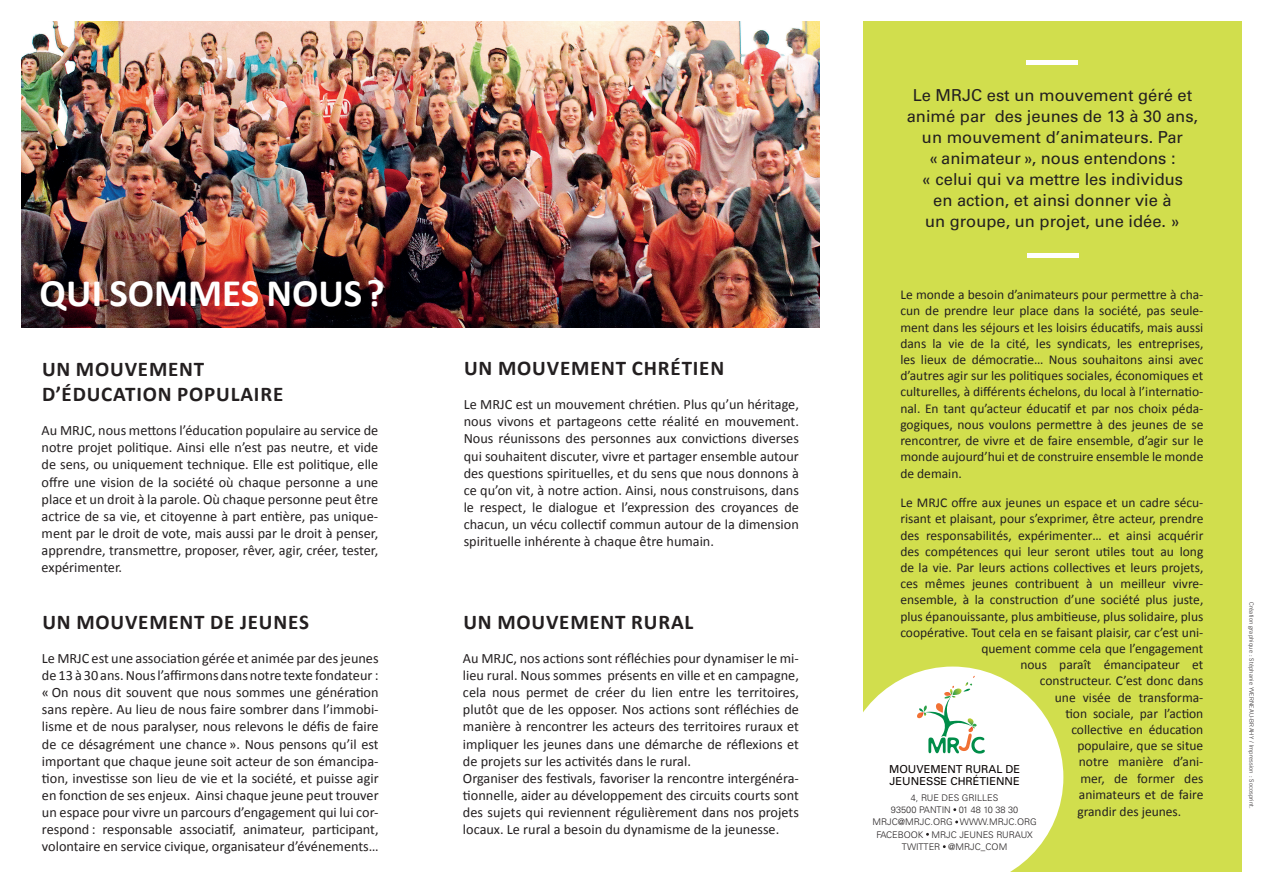
<style>
.page{position:relative;width:1263px;height:893px;background:#fff}
.page>*{position:absolute;margin:0;border:0;box-sizing:border-box;transform-origin:0 0}
.t1{font:700 39px "Calibri";color:#fff}
.t2{font:700 21px/25.2px "Calibri";letter-spacing:.04em;color:#231f20}
.t3{font:16.5px/21px "Univers LT Std";color:#231f20;text-align:center}
.t4{font:14.25px/17.1px "Calibri";color:#231f20;text-align:justify}
.t5{font:13.5px/16.2px "Calibri";color:#231f20;text-align:justify}
.t6{font:10.95px/11.9px "Univers LT Std";color:#080302}
.t7{font:300 9.15px/12.3px "Univers LT Std";color:#231f20}
.t8{font:300 6px "Trade Gothic LT";letter-spacing:.02em;color:#231f20}
</style>
<div class="page">
<img style="left:21px;top:21px;width:799px;height:306px">
<div style="left:863px;top:21px;width:379px;height:851px;background:#d1de4d"></div>
<div style="left:827px;top:803px;width:92px;height:69px;background:#fff"></div>
<div style="left:842px;top:666px;width:221px;height:222px;background:#fff;border-radius:50%"></div>
<svg style="left:917px;top:676px;width:68px;height:78px"></svg>
<hr style="left:1027px;top:61px;width:51px;height:4px;background:#fff">
<div style="left:1028px;top:253px;width:51px;height:5px;background:#fff"></div>
<h1 class="t1" style="left:40px;top:268px;width:346px">QUI SOMMES NOUS ?</h1>
<h2 class="t2" style="left:42px;top:356px;width:243px">UN MOUVEMENT<br>D’ÉDUCATION POPULAIRE</h2>
<p class="t4" style="left:42px;top:422px;width:338px">Au MRJC, nous mettons l’éducation populaire au service de notre projet politique. Ainsi elle n’est pas neutre, et vide de sens, ou uniquement technique. Elle est politique, elle offre une vision de la société où chaque personne a une place et un droit à la parole. Où chaque personne peut être actrice de sa vie, et citoyenne à part entière, pas unique&shy;ment par le droit de vote, mais aussi par le droit à penser, apprendre, transmettre, proposer, rêver, agir, créer, tester, expérimenter.</p>
<h2 class="t2" style="left:42px;top:609px;width:268px">UN MOUVEMENT DE JEUNES</h2>
<p class="t4" style="left:42px;top:650px;width:338px">Le MRJC est une association gérée et animée par des jeunes de 13 à 30 ans. Nous l’affirmons dans notre texte fondateur : « On nous dit souvent que nous sommes une génération sans repère. Au lieu de nous faire sombrer dans l’immobi&shy;lisme et de nous paralyser, nous relevons le défis de faire de ce désagrément une chance ». Nous pensons qu’il est important que chaque jeune soit acteur de son émancipa&shy;tion, investisse son lieu de vie et la société, et puisse agir en fonction de ses enjeux. Ainsi chaque jeune peut trouver un espace pour vivre un parcours d’engagement qui lui cor&shy;respond : responsable associatif, animateur, participant, volontaire en service civique, organisateur d’événements…</p>
<h2 class="t2" style="left:464px;top:355px;width:259px">UN MOUVEMENT CHRÉTIEN</h2>
<p class="t4" style="left:464px;top:396px;width:337px">Le MRJC est un mouvement chrétien. Plus qu’un héritage, nous vivons et partageons cette réalité en mouvement.<br>Nous réunissons des personnes aux convictions diverses qui souhaitent discuter, vivre et partager ensemble autour des questions spirituelles, et du sens que nous donnons à ce qu’on vit, à notre action. Ainsi, nous construisons, dans le respect, le dialogue et l’expression des croyances de chacun, un vécu collectif commun autour de la dimension spirituelle inhérente à chaque être humain.</p>
<h2 class="t2" style="left:463px;top:609px;width:232px">UN MOUVEMENT RURAL</h2>
<p class="t4" style="left:463px;top:650px;width:337px;text-align:left">Au MRJC, nos actions sont réfléchies pour dynamiser le mi&shy;lieu rural. Nous sommes présents en ville et en campagne, cela nous permet de créer du lien entre les territoires, plutôt que de les opposer. Nos actions sont réfléchies de manière à rencontrer les acteurs des territoires ruraux et impliquer les jeunes dans une démarche de réflexions et de projets sur les activités dans le rural.<br>Organiser des festivals, favoriser la rencontre intergénéra&shy;tionnelle, aider au développement des circuits courts sont des sujets qui reviennent régulièrement dans nos projets locaux. Le rural a besoin du dynamisme de la jeunesse.</p>
<p class="t3" style="left:907px;top:85px;width:293px">Le MRJC est un mouvement géré et animé par des jeunes de 13 à 30 ans, un mouvement d’animateurs. Par<br>« animateur », nous entendons :<br>« celui qui va mettre les individus<br>en action, et ainsi donner vie à<br>un groupe, un projet, une idée. »</p>
<p class="t5" style="left:900px;top:287px;width:305px">Le monde a besoin d’animateurs pour permettre à cha&shy;cun de prendre leur place dans la société, pas seule&shy;ment dans les séjours et les loisirs éducatifs, mais aussi dans la vie de la cité, les syndicats, les entreprises, les lieux de démocratie… Nous souhaitons ainsi avec d’autres agir sur les politiques sociales, économiques et culturelles, à différents échelons, du local à l’internatio&shy;nal. En tant qu’acteur éducatif et par nos choix péda&shy;gogiques, nous voulons permettre à des jeunes de se rencontrer, de vivre et de faire ensemble, d’agir sur le monde aujourd’hui et de construire ensemble le monde de demain.</p>
<p class="t5" style="left:900px;top:495px;width:304px">Le MRJC offre aux jeunes un espace et un cadre sécu-</p>
<p class="t5" style="left:900px;top:511px;width:305px">risant et plaisant, pour s’exprimer, être acteur, prendre</p>
<p class="t5" style="left:900px;top:527px;width:305px">des responsabilités, expérimenter… et ainsi acquérir</p>
<p class="t5" style="left:900px;top:543px;width:304px">des compétences qui leur seront utiles tout au long</p>
<p class="t5" style="left:900px;top:559px;width:305px">de la vie. Par leurs actions collectives et leurs projets,</p>
<p class="t5" style="left:900px;top:576px;width:305px">ces mêmes jeunes contribuent à un meilleur vivre-</p>
<p class="t5" style="left:900px;top:592px;width:305px">ensemble, à la construction d’une société plus juste,</p>
<p class="t5" style="left:900px;top:608px;width:304px">plus épanouissante, plus ambitieuse, plus solidaire, plus</p>
<p class="t5" style="left:900px;top:624px;width:304px">coopérative. Tout cela en se faisant plaisir, car c’est uni-</p>
<p class="t5" style="left:981px;top:640px;width:224px">quement comme cela que l’engagement</p>
<p class="t5" style="left:1020px;top:657px;width:184px">nous paraît émancipateur et</p>
<p class="t5" style="left:1040px;top:673px;width:165px">constructeur. C’est donc dans</p>
<p class="t5" style="left:1055px;top:689px;width:150px">une visée de transforma-</p>
<p class="t5" style="left:1065px;top:705px;width:139px">tion sociale, par l’action</p>
<p class="t5" style="left:1071px;top:721px;width:133px">collective en éducation</p>
<p class="t5" style="left:1077px;top:738px;width:127px">populaire, que se situe</p>
<p class="t5" style="left:1079px;top:754px;width:126px">notre manière d’ani-</p>
<p class="t5" style="left:1080px;top:770px;width:124px">mer, de former des</p>
<p class="t5" style="left:1079px;top:786px;width:126px">animateurs et de faire</p>
<p class="t5" style="left:1077px;top:803px;width:105px">grandir des jeunes.</p>
<p class="t6" style="left:889px;top:763px;width:133px">Mouvement Rural de<br>Jeunesse Chrétienne</p>
<p class="t7" style="left:911px;top:791px;width:89px">4, RUE DES GRILLES</p>
<p class="t7" style="left:891px;top:803px;width:129px">93500 PANTI N 01 48 10 38 30</p>
<p class="t7" style="left:872px;top:816px;width:164px">MRJC@MRJC.ORG WWW.MRJC.ORG</p>
<p class="t7" style="left:876px;top:828px;width:63px">FACEBOOK MRJC</p>
<p class="t7" style="left:902px;top:828px;width:132px;text-indent:57px">JEUN ES RURAUX<br>TWITTER @MRJC</p>
<p class="t7" style="left:981px;top:840px;width:28px">_COM</p>
<p class="t8" style="left:1255px;top:602px;width:208px;rotate:90deg">Création graphique : Stéphanie YVERNEAU-BRAHY / Impression : Socosprint.</p>
</div>
